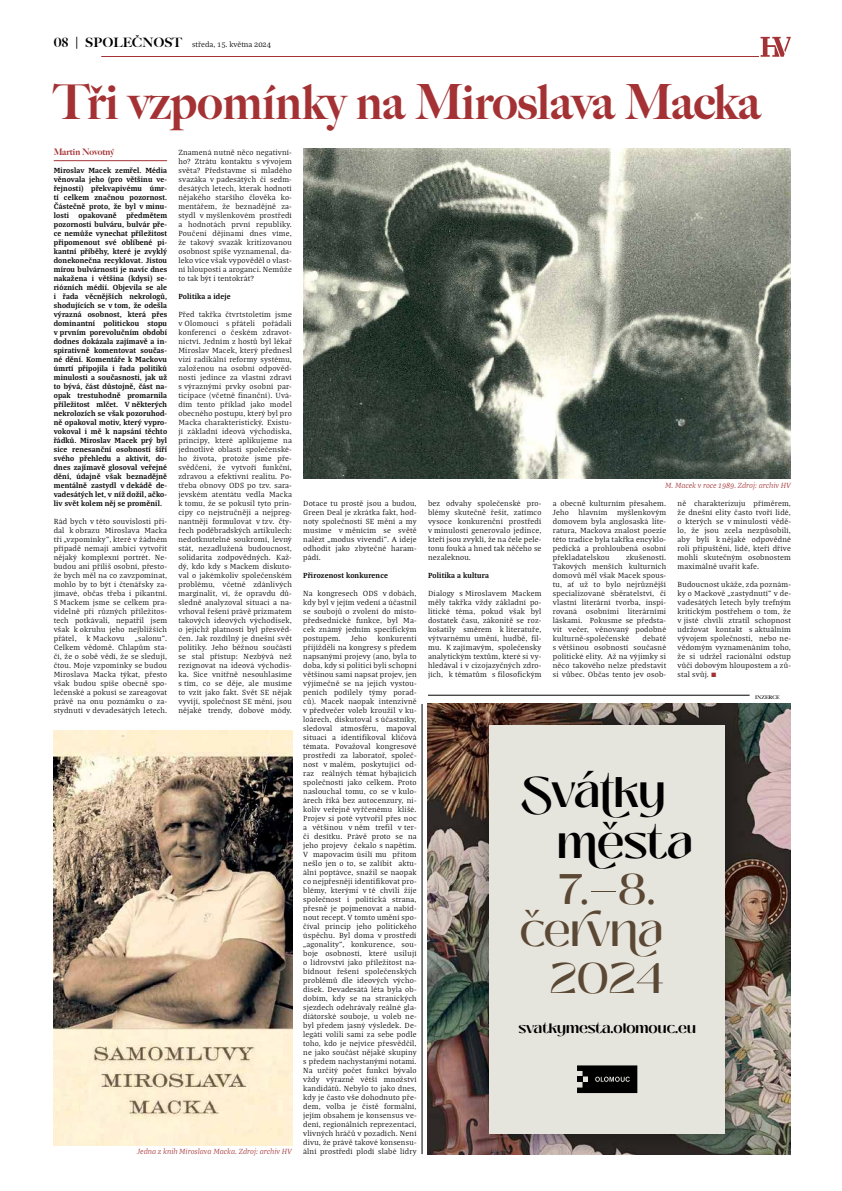
<style>
.page{position:relative;width:842px;height:1191px;background:#fff}
.page>*{position:absolute;margin:0;border:0;box-sizing:border-box;transform-origin:0 0}
.t1{font:900 48.6px "Big Caslon FB";color:#a43234}
.t2{font:500 42.6px/41.8px "Black Mango";letter-spacing:-.015em;color:#5b4834;text-align:right}
.t3{font:600 42.6px "Black Mango";letter-spacing:-.015em;color:#000}
.t4{font:700 13.6px "Black Mango";letter-spacing:-.005em;color:#000}
.t5{font:900 9px "Big Caslon FB";color:#a43234}
.t6{font:300 8px/9px "Bagatela";letter-spacing:.02em;color:#000;text-align:justify}
.t7{font:700 8px/9px "Bagatela";letter-spacing:.02em;color:#000;text-align:justify}
.t8{font:italic 300 8px "Bagatela";color:#a43234}
.t9{font:300 8px "Bagatela";color:#000}
.t10{font:700 5px "Big Caslon FB";color:#000}
.s1{font-family:"Big Caslon FB";font-weight:900;font-size:13px}
</style>
<div class="page">
<hr style="left:101px;top:56px;width:658px;height:1px;background:#a43234">
<svg style="left:760px;top:37px;width:31px;height:20px"></svg>
<hr style="left:54px;top:160px;width:113px;height:1px;background:#a43234">
<img style="left:303px;top:148px;width:488px;height:331px">
<hr style="left:428px;top:695px;width:322px;height:1px;background:#000">
<img style="left:428px;top:704px;width:363px;height:450px">
<img style="left:443px;top:704px;width:328px;height:450px">
<div style="left:489px;top:724px;width:236px;height:409px;background:#e6e5dd"></div>
<svg style="left:577px;top:1065px;width:60px;height:28px;background:#191918"></svg>
<hr style="left:422px;top:704px;width:1px;height:450px;background:#000">
<img style="left:54px;top:731px;width:238px;height:414px">
<p class="t9" style="left:54px;top:39px;width:219px"><span class="s1">08 | SPOLEČNOST</span> středa, 15. května 2024</p>
<h1 class="t1" style="left:54px;top:73px;width:708px">Tři vzpomínky na Miroslava Macka</h1>
<p class="t5" style="left:54px;top:146px;width:62px">Martin Novotný</p>
<p class="t7" style="left:54px;top:165px;width:115px">Miroslav Macek zemřel. Média věnovala jeho (pro většinu ve&shy;řejnosti) překvapivému úmr&shy;tí celkem značnou pozornost.<br>Částečně proto, že byl v minu&shy;losti opakovaně předmětem pozornosti bulváru, bulvár pře&shy;ce nemůže vynechat příležitost připomenout své oblíbené pi&shy;kantní příběhy, které je zvyklý donekonečna recyklovat. Jistou mírou bulvárnosti je navíc dnes nakažena i většina (kdysi) se&shy;riózních médií. Objevila se ale i řada věcnějších nekrologů, shodujících se v tom, že odešla výrazná osobnost, která přes dominantní politickou stopu v prvním porevolučním období dodnes dokázala zajímavě a in&shy;spirativně komentovat součas&shy;né dění. Komentáře k Mackovu úmrtí připojila i řada politiků minulosti a současnosti, jak už to bývá, část důstojně, část na&shy;opak trestuhodně promarnila příležitost mlčet. V některých nekrolozích se však pozoruhod&shy;ně opakoval motiv, který vypro&shy;vokoval i mě k napsání těchto řádků. Miroslav Macek prý byl sice renesanční osobností šíří svého přehledu a aktivit, do&shy;dnes zajímavě glosoval veřejné dění, údajně však beznadějně mentálně zastydl v dekádě de&shy;vadesátých let, v níž dožil, ačko&shy;liv svět kolem něj se proměnil.</p>
<p class="t6" style="left:54px;top:516px;width:115px">Rád bych v této souvislosti při&shy;dal k obrazu Miroslava Macka tři „vzpomínky“, které v žádném případě nemají ambici vytvořit nějaký komplexní portrét. Ne&shy;budou ani příliš osobní, přesto&shy;že bych měl na co zavzpomínat, mohlo by to být i čtenářsky za&shy;jímavé, občas třeba i pikantní.<br>S Mackem jsme se celkem pra&shy;videlně při různých příležitos&shy;tech potkávali, nepatřil jsem však k okruhu jeho nejbližších přátel, k Mackovu „salonu“.<br>Celkem vědomě. Chlapům sta&shy;čí, že o sobě vědí, že se sledují, čtou. Moje vzpomínky se budou Miroslava Macka týkat, přesto však budou spíše obecně spo&shy;lečenské a pokusí se zareagovat právě na onu poznámku o za&shy;stydnutí v devadesátých letech.</p>
<p class="t6" style="left:178px;top:147px;width:115px">Znamená nutně něco negativní&shy;ho? Ztrátu kontaktu s vývojem světa? Představme si mladého svazáka v padesátých či sedm&shy;desátých letech, kterak hodnotí nějakého staršího člověka ko&shy;mentářem, že beznadějně za&shy;stydl v myšlenkovém prostředí a hodnotách první republiky.<br>Poučeni dějinami dnes víme, že takový svazák kritizovanou osobnost spíše vyznamenal, da&shy;leko více však vypověděl o vlast&shy;ní hlouposti a aroganci. Nemůže to tak být i tentokrát?</p>
<p class="t7" style="left:178px;top:291px;width:54px">Politika a ideje</p>
<p class="t6" style="left:178px;top:309px;width:115px">Před takřka čtvrtstoletím jsme v Olomouci s přáteli pořádali konferenci o českém zdravot&shy;nictví. Jedním z hostů byl lékař Miroslav Macek, který přednesl vizi radikální reformy systému, založenou na osobní odpověd&shy;nosti jedince za vlastní zdraví s výraznými prvky osobní par&shy;ticipace (včetně finanční). Uvá&shy;dím tento příklad jako model obecného postupu, který byl pro Macka charakteristický. Existu&shy;jí základní ideová východiska, principy, které aplikujeme na jednotlivé oblasti společenské&shy;ho života, protože jsme pře&shy;svědčeni, že vytvoří funkční, zdravou a efektivní realitu. Po&shy;třeba obnovy ODS po tzv. sara&shy;jevském atentátu vedla Macka k tomu, že se pokusil tyto prin&shy;cipy co nejstručněji a nejpreg&shy;nantněji formulovat v tzv. čty&shy;řech poděbradských artikulech: nedotknutelné soukromí, levný stát, nezadlužená budoucnost, solidarita zodpovědných. Kaž&shy;dý, kdo kdy s Mackem diskuto&shy;val o jakémkoliv společenském problému, včetně zdánlivých marginalit, ví, že opravdu dů&shy;sledně analyzoval situaci a na&shy;vrhoval řešení právě prizmatem takových ideových východisek, o jejichž platnosti byl přesvěd&shy;čen. Jak rozdílný je dnešní svět politiky. Jeho běžnou součástí se stal přístup: Nezbývá než rezignovat na ideová východis&shy;ka. Sice vnitřně nesouhlasíme s tím, co se děje, ale musíme to vzít jako fakt. Svět SE nějak vyvíjí, společnost SE mění, jsou nějaké trendy, dobové módy.</p>
<p class="t8" style="left:137px;top:1146px;width:156px">Jedna z knih Miroslava Macka. Zdroj: archiv HV</p>
<p class="t6" style="left:303px;top:498px;width:115px">Dotace tu prostě jsou a budou, Green Deal je zkrátka fakt, hod&shy;noty společnosti SE mění a my musíme v měnícím se světě nalézt „modus vivendi“. A ideje odhodit jako zbytečné haram&shy;pádí.</p>
<p class="t7" style="left:303px;top:570px;width:86px">Přirozenost konkurence</p>
<p class="t6" style="left:303px;top:588px;width:115px">Na kongresech ODS v dobách, kdy byl v jejím vedení a účastnil se soubojů o zvolení do místo&shy;předsednické funkce, byl Ma&shy;cek známý jedním specifickým postupem.</p>
<p class="t6" style="left:303px;top:633px;width:115px;text-indent:74px">konkurenti přijížděli na kongresy s předem napsanými projevy (ano, byla to doba, kdy si politici byli schopni většinou sami napsat projev, jen výjimečně se na jejich vystou&shy;peních podílely týmy porad&shy;ců). Macek naopak intenzivně v předvečer voleb kroužil v ku&shy;loárech, diskutoval s účastníky, sledoval atmosféru, mapoval situaci a identifikoval klíčová témata. Považoval kongresové prostředí za laboratoř, společ&shy;nost v malém, poskytující od&shy;raz reálných témat hýbajících společností jako celkem. Proto naslouchal tomu, co se v kulo&shy;árech říká bez autocenzury, ni&shy;koliv veřejně vyřčenému klišé.<br>Projev si poté vytvořil přes noc a většinou v něm trefil v ter&shy;či desítku. Právě proto se na jeho projevy čekalo s napětím.<br>V mapovacím úsilí mu přitom nešlo jen o to, se zalíbit aktu&shy;ální poptávce, snažil se naopak co nejpřesněji identifikovat pro&shy;blémy, kterými v té chvíli žije společnost i politická strana, přesně je pojmenovat a nabíd&shy;nout recept. V tomto umění spo&shy;číval princip jeho politického úspěchu. Byl doma v prostředí „agonality“, konkurence, sou&shy;boje osobností, které usilují o lídrovství jako příležitost na&shy;bídnout řešení společenských problémů dle ideových výcho&shy;disek. Devadesátá léta byla ob&shy;dobím, kdy se na stranických sjezdech odehrávaly reálné gla&shy;diátorské souboje, u voleb ne&shy;byl předem jasný výsledek. De&shy;legáti volili sami za sebe podle toho, kdo je nejvíce přesvědčil, ne jako součást nějaké skupiny s předem nachystanými notami.<br>Na určitý počet funkcí bývalo vždy výrazně větší množství kandidátů. Nebylo to jako dnes, kdy je často vše dohodnuto pře&shy;dem, volba je čistě formální, jejím obsahem je konsensus ve&shy;dení, regionálních reprezentací, vlivných hráčů v pozadích. Není divu, že právě takové konsensu&shy;ální prostředí plodí slabé lídry</p>
<p class="t6" style="left:351px;top:633px;width:18px">Jeho</p>
<p class="t6" style="left:428px;top:498px;width:115px">bez odvahy společenské pro&shy;blémy skutečně řešit, zatímco vysoce konkurenční prostředí v minulosti generovalo jedince, kteří jsou zvyklí, že na čele pele&shy;tonu fouká a hned tak něčeho se nezaleknou.</p>
<p class="t7" style="left:428px;top:570px;width:62px">Politika a kultura</p>
<p class="t6" style="left:428px;top:588px;width:115px">Dialogy s Miroslavem Mackem měly takřka vždy základní po&shy;litické téma, pokud však byl dostatek času, zákonitě se roz&shy;košatily směrem k literatuře, výtvarnému umění, hudbě, fil&shy;mu. K zajímavým, společensky analytickým textům, které si vy&shy;hledával i v cizojazyčných zdro&shy;jích, k tématům s filosofickým</p>
<p class="t8" style="left:665px;top:480px;width:127px">M. Macek v roce 1989. Zdroj: archiv HV</p>
<p class="t6" style="left:553px;top:498px;width:115px">a obecně kulturním přesahem.<br>Jeho hlavním myšlenkovým domovem byla anglosaská lite&shy;ratura, Mackova znalost poezie této tradice byla takřka encyklo&shy;pedická a prohloubená osobní překladatelskou</p>
<p class="t6" style="left:553px;top:552px;width:115px;text-indent:73px">zkušeností.<br>Takových menších kulturních domovů měl však Macek spous&shy;tu, ať už to bylo nejrůznější specializované sběratelství, či vlastní literární tvorba, inspi&shy;rovaná osobními literárními láskami. Pokusme se předsta&shy;vit večer, věnovaný podobné kulturně-společenské</p>
<p class="t6" style="left:553px;top:633px;width:115px;text-indent:90px">debatě s většinou osobností současné politické elity. Až na výjimky si něco takového nelze představit si vůbec. Občas tento jev osob-</p>
<p class="t6" style="left:677px;top:498px;width:115px">ně charakterizuju příměrem, že dnešní elity často tvoří lidé, o kterých se v minulosti vědě&shy;lo, že jsou zcela nezpůsobilí, aby byli k nějaké odpovědné roli připuštěni, lidé, kteří dříve mohli skutečným osobnostem maximálně uvařit kafe.</p>
<p class="t6" style="left:677px;top:579px;width:115px">Budoucnost ukáže, zda poznám&shy;ky o Mackově „zastydnutí“ v de&shy;vadesátých letech byly trefným kritickým postřehem o tom, že v jisté chvíli ztratil schopnost udržovat kontakt s aktuálním vývojem společnosti, nebo ne&shy;vědomým vyznamenáním toho, že si udržel racionální odstup vůči dobovým hloupostem a zů&shy;stal svůj.</p>
<p class="t10" style="left:755px;top:694px;width:26px">INZERCE</p>
<h2 class="t3" style="left:523px;top:763px;width:144px">Svátky</h2>
<h2 class="t3" style="left:557px;top:814px;width:138px">města</h2>
<h2 class="t2" style="left:520px;top:870px;width:145px">7.—8. června</h2>
<h2 class="t2" style="left:550px;top:958px;width:116px">2024</h2>
<h3 class="t4" style="left:519px;top:1018px;width:179px">svatkymesta.olomouc.eu</h3>
</div>
